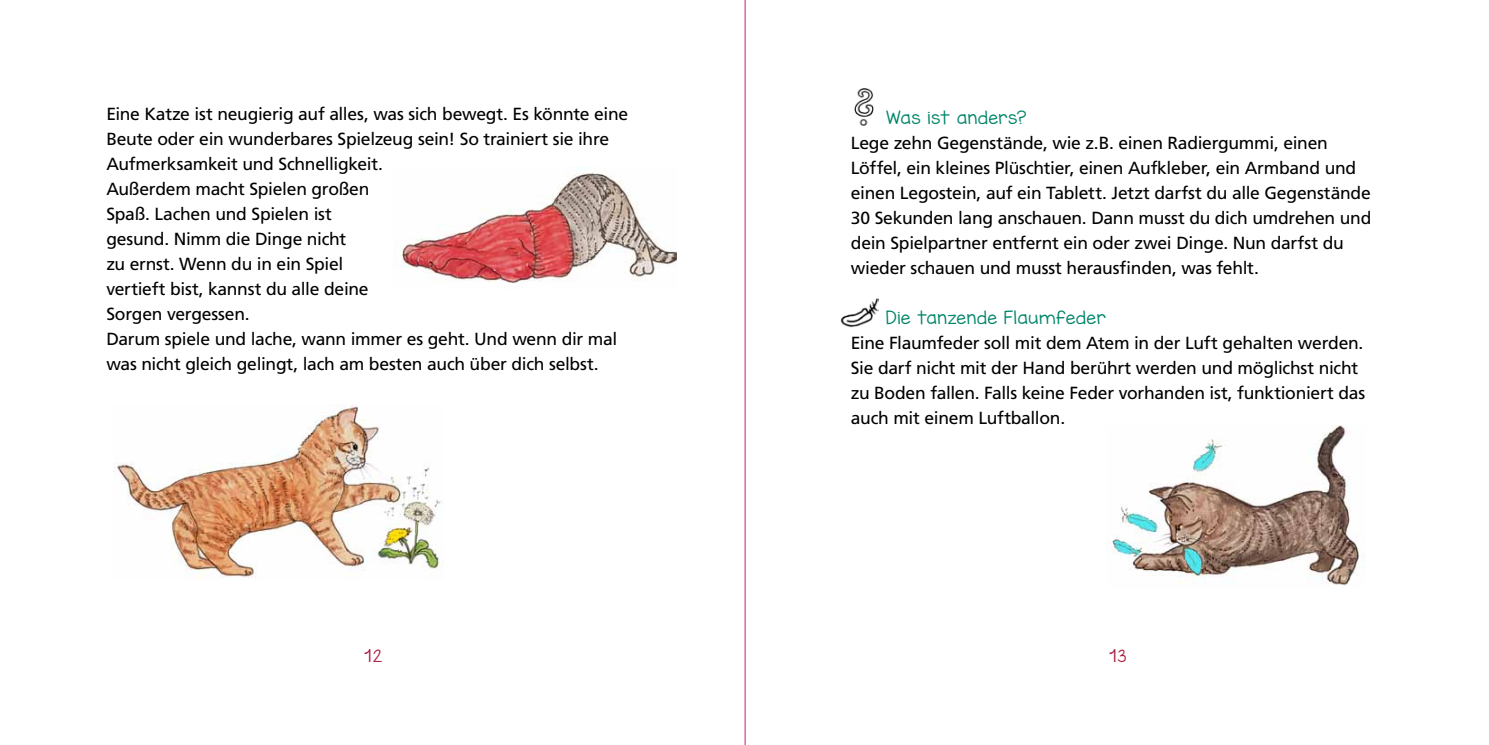
<style>
.page{position:relative;width:1489px;height:745px;background:#fff}
.page>*{position:absolute;margin:0;border:0;box-sizing:border-box;transform-origin:0 0}
.t1{font:18.75px "Gujarati Sangam MN";color:#ab1d41}
.t2{font:17.5px/25px "Frutiger";letter-spacing:-.015em;color:#000}
.t3{font:16.25px "KG Miss Kindergarten";letter-spacing:.055em;color:#008569}
.t4{font:15px "KG Miss Kindergarten";color:#ab1d41}
.s1{font-family:"KG Miss Kindergarten";font-size:15px}
</style>
<div class="page">
<hr style="left:744px;top:0;width:1px;height:744px;background:#c6168d">
<img style="left:393px;top:173px;width:283px;height:111px">
<img style="left:113px;top:404px;width:331px;height:174px">
<img style="left:854px;top:89px;width:19px;height:36px">
<img style="left:840px;top:298px;width:38px;height:29px">
<img style="left:1106px;top:425px;width:257px;height:161px">
<p class="t2" style="left:106px;top:101px;width:523px">Eine Katze ist neugierig auf alles, was sich bewegt. Es könnte eine Beute oder ein wunderbares Spielzeug sein! So trainiert sie ihre Aufmerksamkeit und Schnelligkeit.<br>Außerdem macht Spielen großen<br>Spaß. Lachen und Spielen ist<br>gesund. Nimm die Dinge nicht<br>zu ernst. Wenn du in ein Spiel<br>vertieft bist, kannst du alle deine<br>Sorgen vergessen.<br>Darum spiele und lache, wann immer es geht. Und wenn dir mal was nicht gleich gelingt, lach am besten auch über dich selbst.</p>
<p class="t3" style="left:886px;top:106px;width:142px">Was ist anders?</p>
<p class="t2" style="left:850px;top:130px;width:522px">Lege zehn Gegenstände, wie z.B. einen Radiergummi, einen Löffel, ein kleines Plüschtier, einen Aufkleber, ein Armband und einen Legostein, auf ein Tablett. Jetzt darfst du alle Gegenstände 30 Sekunden lang anschauen. Dann musst du dich umdrehen und dein Spielpartner entfernt ein oder zwei Dinge. Nun darfst du wieder schauen und musst herausfinden, was fehlt.</p>
<p class="t3" style="left:886px;top:306px;width:221px">Die tanzende Flaumfeder</p>
<p class="t2" style="left:850px;top:330px;width:516px">Eine Flaumfeder soll mit dem Atem in der Luft gehalten werden.<br>Sie darf nicht mit der Hand berührt werden und möglichst nicht zu Boden fallen. Falls keine Feder vorhanden ist, funktioniert das auch mit einem Luftballon.</p>
<p class="t1" style="left:363px;top:643px;width:21px">1<span class="s1">2</span></p>
<p class="t1" style="left:1107px;top:643px;width:20px">1<span class="s1">3</span></p>
<p class="t4" style="left:366px;top:645px;width:14px">12</p>
<p class="t4" style="left:1110px;top:645px;width:13px">13</p>
</div>
